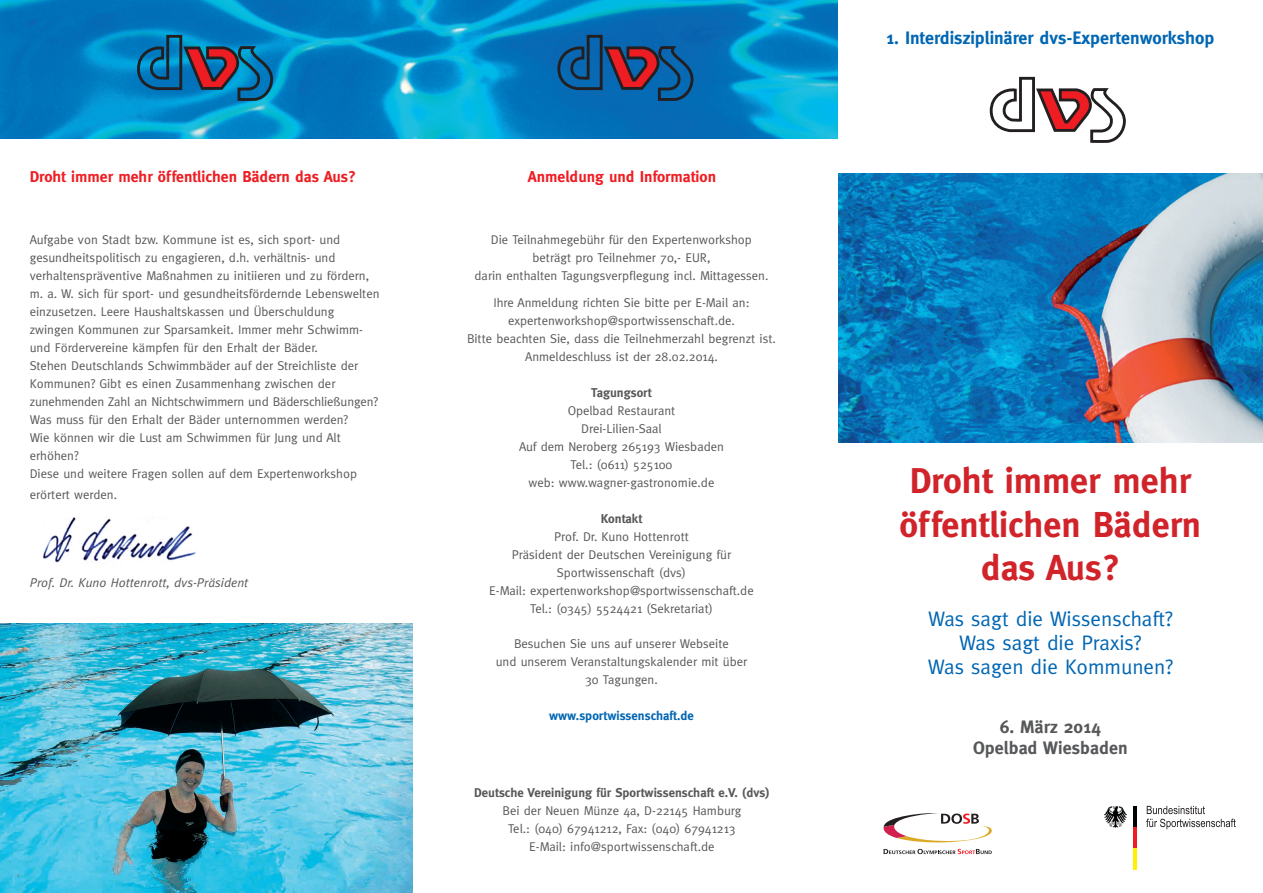
<style>
.page{position:relative;width:1263px;height:893px;background:#fff}
.page>*{position:absolute;margin:0;border:0;box-sizing:border-box;transform-origin:0 0}
.t1{font:700 36px/43.2px "Meta";color:#d1232a}
.t2{font:21px/24px "Meta";color:#0166b3;text-align:center}
.t3{font:700 18px "Meta";color:#0166b3}
.t4{font:700 18px/21.6px "Meta";color:#57585a;text-align:center}
.t5{font:700 15.75px "Meta";color:#ee1d23}
.t6{font:12.75px/18px "Meta";color:#57585a;text-align:center}
.t7{font:700 12.75px "Meta";color:#57585a}
.t8{font:italic 12.75px "Meta";color:#57585a}
.t9{font:700 12.75px "Meta";color:#0166b3}
</style>
<div class="page">
<img style="left:0;top:0;width:838px;height:138px">
<svg style="left:883px;top:813px;width:109px;height:42px"></svg>
<svg style="left:137px;top:35px;width:136px;height:66px;background:#1e6694"></svg>
<svg style="left:990px;top:77px;width:136px;height:66px"></svg>
<img style="left:839px;top:174px;width:424px;height:269px">
<svg style="left:557px;top:35px;width:136px;height:66px;background:#235286"></svg>
<hr style="left:1133px;top:806px;width:3px;height:21px;background:#010202">
<hr style="left:1133px;top:827px;width:3px;height:21px;background:#ee1d23">
<hr style="left:1133px;top:848px;width:3px;height:21px;background:#fff101">
<svg style="left:1146px;top:806px;width:90px;height:23px"></svg>
<img style="left:1104px;top:807px;width:22px;height:20px">
<img style="left:43px;top:517px;width:153px;height:46px">
<img style="left:0;top:623px;width:412px;height:270px">
<p class="t5" style="left:30px;top:168px;width:328px">Droht immer mehr öffentlichen Bädern das Aus?</p>
<p class="t6" style="left:30px;top:230px;width:351px;text-align:left">Aufgabe von Stadt bzw. Kommune ist es, sich sport- und gesundheitspolitisch zu engagieren, d.h. verhältnis- und verhaltenspräventive Maßnahmen zu initiieren und zu fördern, m. a. W. sich für sport- und gesundheitsfördernde Lebenswelten einzusetzen. Leere Haushaltskassen und Überschuldung zwingen Kommunen zur Sparsamkeit. Immer mehr Schwimm&shy;und Fördervereine kämpfen für den Erhalt der Bäder.<br>Stehen Deutschlands Schwimmbäder auf der Streichliste der Kommunen? Gibt es einen Zusammenhang zwischen der zunehmenden Zahl an Nichtschwimmern und Bäderschließungen?<br>Was muss für den Erhalt der Bäder unternommen werden?<br>Wie können wir die Lust am Schwimmen für Jung und Alt erhöhen?<br>Diese und weitere Fragen sollen auf dem Expertenworkshop</p>
<p class="t6" style="left:30px;top:485px;width:89px">erörtert werden.</p>
<p class="t8" style="left:30px;top:575px;width:220px">Prof. Dr. Kuno Hottenrott, dvs-Präsident</p>
<p class="t5" style="left:528px;top:168px;width:190px">Anmeldung und Information</p>
<p class="t6" style="left:475px;top:230px;width:295px">Die Teilnahmegebühr für den Expertenworkshop beträgt pro Teilnehmer 70,- EUR,<br>darin enthalten Tagungsverpflegung incl. Mittagessen.</p>
<p class="t6" style="left:467px;top:293px;width:310px">Ihre Anmeldung richten Sie bitte per E-Mail an: expertenworkshop@sportwissenschaft.de.<br>Bitte beachten Sie, dass die Teilnehmerzahl begrenzt ist.<br>Anmeldeschluss ist der 28.02.2014.</p>
<p class="t7" style="left:591px;top:385px;width:62px">Tagungsort</p>
<p class="t6" style="left:519px;top:401px;width:206px">Opelbad Restaurant<br>Drei-Lilien-Saal<br>Auf dem Neroberg 265193 Wiesbaden<br>Tel.: (0611) 525100<br>web: www.wagner-gastronomie.de</p>
<p class="t7" style="left:601px;top:511px;width:43px">Kontakt</p>
<p class="t6" style="left:489px;top:527px;width:266px">Prof. Dr. Kuno Hottenrott<br>Präsident der Deutschen Vereinigung für Sportwissenschaft (dvs)<br>E-Mail: expertenworkshop@sportwissenschaft.de Tel.: (0345) 5524421 (Sekretariat)</p>
<p class="t6" style="left:496px;top:634px;width:253px">Besuchen Sie uns auf unserer Webseite<br>und unserem Veranstaltungskalender mit über<br>30 Tagungen.</p>
<p class="t9" style="left:549px;top:708px;width:146px">www.sportwissenschaft.de</p>
<p class="t7" style="left:474px;top:785px;width:297px">Deutsche Vereinigung für Sportwissenschaft e.V. (dvs)</p>
<p class="t6" style="left:503px;top:801px;width:240px">Bei der Neuen Münze 4a, D-22145 Hamburg<br>Tel.: (040) 67941212, Fax: (040) 67941213<br>E-Mail: info@sportwissenschaft.de</p>
<h3 class="t3" style="left:886px;top:27px;width:330px">1. Interdisziplinärer dvs-Expertenworkshop</h3>
<h1 class="t1" style="left:899px;top:459px;width:303px">Droht immer mehr öffentlichen Bädern</h1>
<h1 class="t1" style="left:981px;top:546px;width:141px">das Aus?</h1>
<h2 class="t2" style="left:928px;top:606px;width:246px">Was sagt die Wissenschaft?<br>Was sagt die Praxis?<br>Was sagen die Kommunen?</h2>
<h3 class="t4" style="left:973px;top:715px;width:156px">6. März 2014<br>Opelbad Wiesbaden</h3>
</div>
